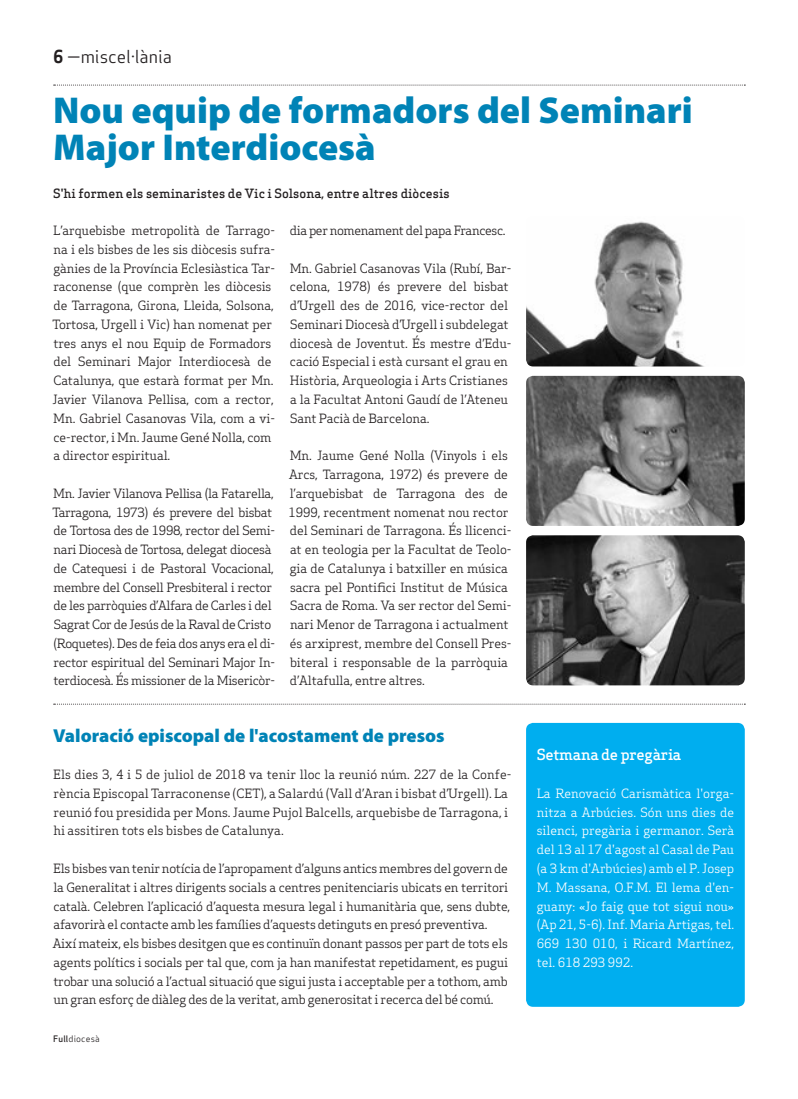
<style>
.page{position:relative;width:798px;height:1099px;background:#fff}
.page>*{position:absolute;margin:0;border:0;box-sizing:border-box;transform-origin:0 0}
.Titulars{font:900 37.5px/37.5px "Myriad Pro";color:#0083b6}
.Titular_Petit{font:900 18.75px "Myriad Pro";color:#0083b6}
.Capçalera{font:17.5px "Apex Sans Book T";color:#231f20}
.Text_General{font:500 15px "Apex Serif";letter-spacing:-.02em;color:#fff}
.Text_General-2{font:12.5px/18.8px "Apex Serif";letter-spacing:-.01em;color:#231f20}
.Text_General-3{font:12.5px/18.8px "Apex Serif";letter-spacing:-.03em;color:#231f20}
.Text_General-4{font:12.5px/18.8px "Apex Serif";color:#fff;text-align:justify}
.Autors{font:500 12.5px "Apex Serif";color:#231f20}
.Data_Peu{font:8.75px "Apex Sans Book T";letter-spacing:.02em;color:#231f20}
.s1{font-family:"Apex Sans Bold T"}
.s2{font-family:"Apex Sans Medium T"}
</style>
<div class="page">
<svg style="left:54px;top:85px;width:691px;height:1px"></svg>
<svg style="left:54px;top:703px;width:691px;height:1px"></svg>
<div style="left:526px;top:723px;width:218px;height:283px;background:#00aeef;border-radius:7px"></div>
<img style="left:526px;top:221px;width:177px;height:145px">
<img style="left:526px;top:376px;width:218px;height:150px">
<img style="left:526px;top:535px;width:218px;height:150px">
<p class="Capçalera" style="left:53px;top:46px;width:120px"><span class="s1">6</span> —miscel·lània</p>
<p class="Titulars" style="left:53px;top:90px;width:640px">Nou equip de formadors del Seminari<br>Major Interdiocesà</p>
<p class="Autors" style="left:53px;top:185px;width:398px">S'hi formen els seminaristes de Vic i Solsona, entre altres diòcesis</p>
<p class="Text_General-2" style="left:52px;top:221px;width:224px">L’arquebisbe metropolità de Tarrago&shy;na i els bisbes de les sis diòcesis sufra&shy;gànies de la Província Eclesiàstica Tar&shy;raconense (que comprèn les diòcesis de Tarragona, Girona, Lleida, Solsona, Tortosa, Urgell i Vic) han nomenat per tres anys el nou Equip de Formadors del Seminari Major Interdiocesà de Catalunya, que estarà format per Mn.<br>Javier Vilanova Pellisa, com a rector, Mn. Gabriel Casanovas Vila, com a vi&shy;ce-rector, i Mn. Jaume Gené Nolla, com a director espiritual.</p>
<p class="Text_General-3" style="left:52px;top:483px;width:224px">Mn. Javier Vilanova Pellisa (la Fatarella, Tarragona, 1973) és prevere del bisbat de Tortosa des de 1998, rector del Semi&shy;nari Diocesà de Tortosa, delegat diocesà de Catequesi i de Pastoral Vocacional, membre del Consell Presbiteral i rector de les parròquies d’Alfara de Carles i del Sagrat Cor de Jesús de la Raval de Cristo (Roquetes). Des de feia dos anys era el di&shy;rector espiritual del Seminari Major In&shy;terdiocesà. És missioner de la Misericòr-</p>
<p class="Text_General-3" style="left:290px;top:221px;width:217px">dia per nomenament del papa Francesc.</p>
<p class="Text_General-2" style="left:289px;top:258px;width:223px">Mn. Gabriel Casanovas Vila (Rubí, Bar&shy;celona, 1978) és prevere del bisbat d’Urgell des de 2016, vice-rector del Seminari Diocesà d’Urgell i subdelegat diocesà de Joventut. És mestre d’Edu&shy;cació Especial i està cursant el grau en Història, Arqueologia i Arts Cristianes a la Facultat Antoni Gaudí de l’Ateneu Sant Pacià de Barcelona.</p>
<p class="Text_General-2" style="left:288px;top:446px;width:224px">Mn. Jaume Gené Nolla (Vinyols i els Arcs, Tarragona, 1972) és prevere de l’arquebisbat de Tarragona des de 1999, recentment nomenat nou rector del Seminari de Tarragona. És llicenci&shy;at en teologia per la Facultat de Teolo&shy;gia de Catalunya i batxiller en música sacra pel Pontifici Institut de Música Sacra de Roma. Va ser rector del Semi&shy;nari Menor de Tarragona i actualment és arxiprest, membre del Consell Pres&shy;biteral i responsable de la parròquia d’Altafulla, entre altres.</p>
<p class="Titular_Petit" style="left:53px;top:722px;width:393px">Valoració episcopal de l'acostament de presos</p>
<p class="Text_General-2" style="left:53px;top:765px;width:459px">Els dies 3, 4 i 5 de juliol de 2018 va tenir lloc la reunió núm. 227 de la Confe&shy;rència Episcopal Tarraconense (CET), a Salardú (Vall d’Aran i bisbat d’Urgell). La reunió fou presidida per Mons. Jaume Pujol Balcells, arquebisbe de Tarragona, i hi assitiren tots els bisbes de Catalunya.</p>
<p class="Text_General-2" style="left:53px;top:858px;width:458px">Els bisbes van tenir notícia de l’apropament d’alguns antics membres del govern de la Generalitat i altres dirigents socials a centres penitenciaris ubicats en territori català. Celebren l’aplicació d’aquesta mesura legal i humanitària que, sens dubte, afavorirà el contacte amb les famílies d’aquests detinguts en presó preventiva.</p>
<p class="Text_General-2" style="left:53px;top:933px;width:456px;text-align:justify">Així mateix, els bisbes desitgen que es continuïn donant passos per part de tots els agents polítics i socials per tal que, com ja han manifestat repetidament, es pugui trobar una solució a l’actual situació que sigui justa i acceptable per a tothom, amb un gran esforç de diàleg des de la veritat, amb generositat i recerca del bé comú.</p>
<p class="Data_Peu" style="left:53px;top:1032px;width:48px"><span class="s2">Full</span>diocesà</p>
<p class="Text_General" style="left:536px;top:745px;width:146px">Setmana de pregària</p>
<p class="Text_General-4" style="left:536px;top:783px;width:199px">La Renovació Carismàtica l'orga&shy;nitza a Arbúcies. Són uns dies de silenci, pregària i germanor. Serà del 13 al 17 d'agost al Casal de Pau (a 3 km d'Arbúcies) amb el P. Josep M. Massana, O.F.M. El lema d'en&shy;guany: «Jo faig que tot sigui nou» (Ap 21, 5-6). Inf. Maria Artigas, tel.<br>669 130 010, i Ricard Martínez, tel. 618 293 992.</p>
</div>
